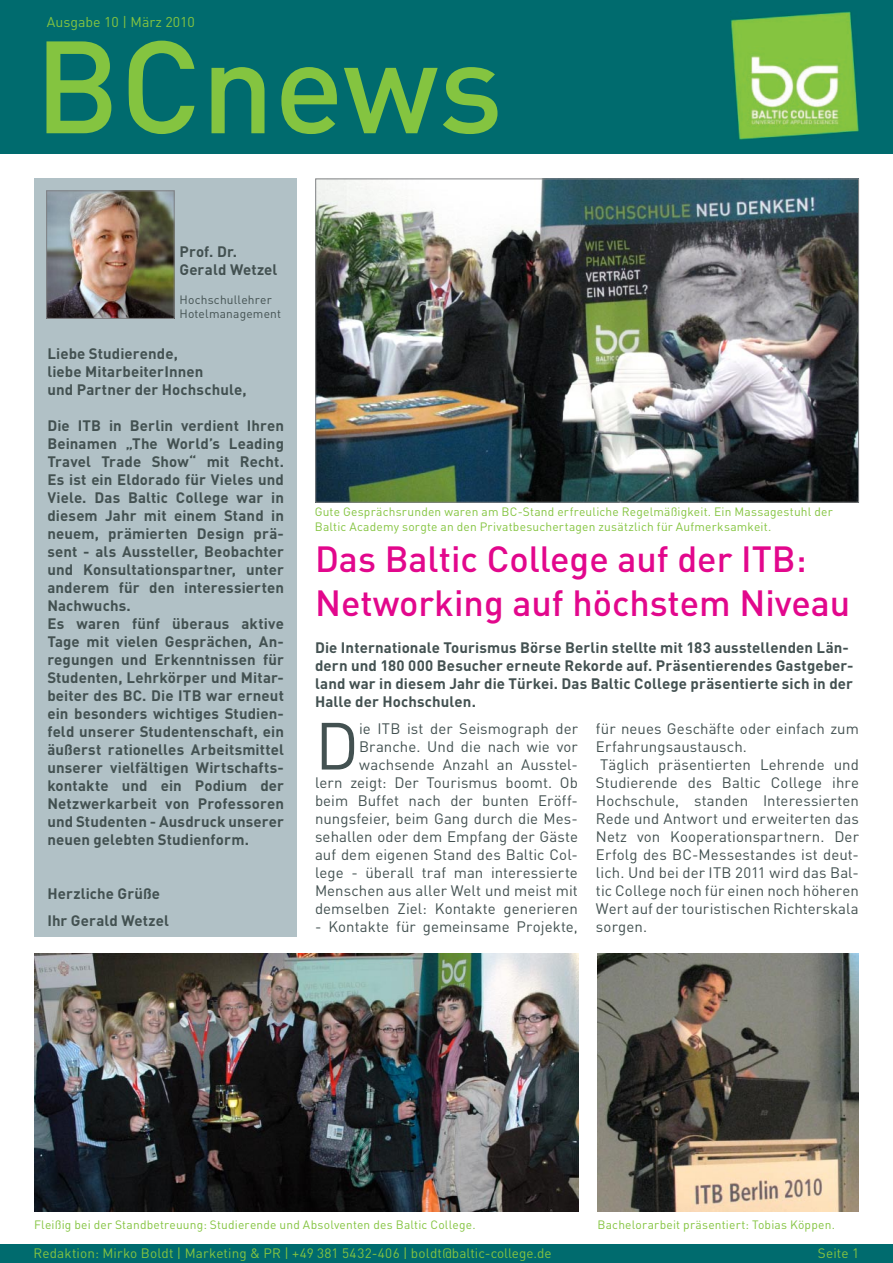
<style>
.page{position:relative;width:893px;height:1263px;background:#fff}
.page>*{position:absolute;margin:0;border:0;box-sizing:border-box;transform-origin:0 0}
.t1{font:500 129px "DINOT";color:#84c440}
.t2{font:65.55px "DINOT";color:#435151}
.t3{font:500 36px/43.2px "DINOT";color:#e2078c}
.t4{font:700 15px/18px "DINOT";letter-spacing:.005em;color:#435151}
.t5{font:15px/18px "DINOT";letter-spacing:.005em;color:#435151;text-align:right}
.t6{font:14.1px "DINOT";color:#84c440}
.t7{font:13.5px "DINOT";letter-spacing:.01em;color:#84c440}
.t8{font:12px/14.4px "DINOT";letter-spacing:.015em;color:#84c440}
.t9{font:12px/14.4px "DINOT";letter-spacing:.015em;color:#435151}
</style>
<div class="page">
<div style="left:0;top:0;width:893px;height:153px;background:#006b6e"></div>
<img style="left:731px;top:12px;width:127px;height:127px">
<div style="left:0;top:1244px;width:893px;height:19px;background:#006b6e"></div>
<div style="left:34px;top:179px;width:263px;height:758px;background:#b1c1c6"></div>
<img style="left:48px;top:192px;width:125px;height:125px">
<div style="left:46px;top:190px;width:129px;height:129px;border:1px solid #808285"></div>
<img style="left:317px;top:181px;width:540px;height:320px">
<img style="left:34px;top:954px;width:544px;height:258px">
<img style="left:598px;top:954px;width:261px;height:258px">
<p class="t6" style="left:47px;top:13px;width:149px">Ausgabe 10 | März 2010</p>
<h1 class="t1" style="left:34px;top:-1px;width:470px">BCnews</h1>
<p class="t4" style="left:180px;top:242px;width:99px">Prof. Dr.<br>Gerald Wetzel</p>
<p class="t9" style="left:180px;top:292px;width:103px">Hochschullehrer<br>Hotelmanagement</p>
<p class="t4" style="left:47px;top:344px;width:201px">Liebe Studierende,<br>liebe MitarbeiterInnen<br>und Partner der Hochschule,</p>
<p class="t4" style="left:47px;top:416px;width:238px">Die ITB in Berlin verdient Ihren<br>Beinamen „The World’s Leading<br>Travel Trade Show“ mit Recht.<br>Es ist ein Eldorado für Vieles und<br>Viele. Das Baltic College war in diesem Jahr mit einem Stand in neuem, prämierten Design prä&shy;sent - als Aussteller, Beobachter und Konsultationspartner, unter anderem für den interessierten<br>Nachwuchs.<br>Es waren fünf überaus aktive<br>Tage mit vielen Gesprächen, An&shy;regungen und Erkenntnissen für<br>Studenten, Lehrkörper und Mitar&shy;beiter des BC. Die ITB war erneut ein besonders wichtiges Studien&shy;feld unserer Studentenschaft, ein äußerst rationelles Arbeitsmittel unserer vielfältigen Wirtschafts&shy;kontakte und ein Podium der<br>Netzwerkarbeit von Professoren und Studenten - Ausdruck unserer neuen gelebten Studienform.</p>
<p class="t4" style="left:47px;top:879px;width:123px;line-height:27px">Herzliche Grüße<br>Ihr Gerald Wetzel</p>
<p class="t8" style="left:315px;top:504px;width:520px">Gute Gesprächsrunden waren am BC-Stand erfreuliche Regelmäßigkeit. Ein Massagestuhl der<br>Baltic Academy sorgte an den Privatbesuchertagen zusätzlich für Aufmerksamkeit.</p>
<h3 class="t3" style="left:315px;top:536px;width:537px">Das Baltic College auf der ITB:<br>Networking auf höchstem Niveau</h3>
<p class="t4" style="left:315px;top:638px;width:540px">Die Internationale Tourismus Börse Berlin stellte mit 183 ausstellenden Län&shy;dern und 180 000 Besucher erneute Rekorde auf. Präsentierendes Gastgeber&shy;land war in diesem Jahr die Türkei. Das Baltic College präsentierte sich in der Halle der Hochschulen.</p>
<h2 class="t2" style="left:315px;top:701px;width:46px">D</h2>
<p class="t5" style="left:315px;top:718px;width:264px">ie ITB ist der Seismograph der Branche. Und die nach wie vor wachsende Anzahl an Ausstel-<br>lern zeigt: Der Tourismus boomt. Ob beim Buffet nach der bunten Eröff&shy;nungsfeier, beim Gang durch die Mes&shy;sehallen oder dem Empfang der Gäste auf dem eigenen Stand des Baltic Col&shy;lege - überall traf man interessierte Menschen aus aller Welt und meist mit demselben Ziel: Kontakte generieren</p>
<p class="t5" style="left:315px;top:916px;width:264px">- Kontakte für gemeinsame Projekte,</p>
<p class="t5" style="left:596px;top:718px;width:264px;text-align:left">für neues Geschäfte oder einfach zum Erfahrungsaustausch.<br>Täglich präsentierten Lehrende und Studierende des Baltic College ihre Hochschule, standen Interessierten Rede und Antwort und erweiterten das Netz von Kooperationspartnern. Der Erfolg des BC-Messestandes ist deut&shy;lich. Und bei der ITB 2011 wird das Bal&shy;tic College noch für einen noch höheren Wert auf der touristischen Richterskala sorgen.</p>
<p class="t8" style="left:34px;top:1217px;width:443px">Fleißig bei der Standbetreuung: Studierende und Absolventen des Baltic College.</p>
<p class="t8" style="left:597px;top:1217px;width:239px">Bachelorarbeit präsentiert: Tobias Köppen.</p>
<p class="t7" style="left:34px;top:1243px;width:520px">Redaktion: Mirko Boldt | Marketing &amp; PR | +49 381 5432-406 | boldt@baltic-college.de</p>
<p class="t7" style="left:818px;top:1243px;width:32px">Seite</p>
</div>
